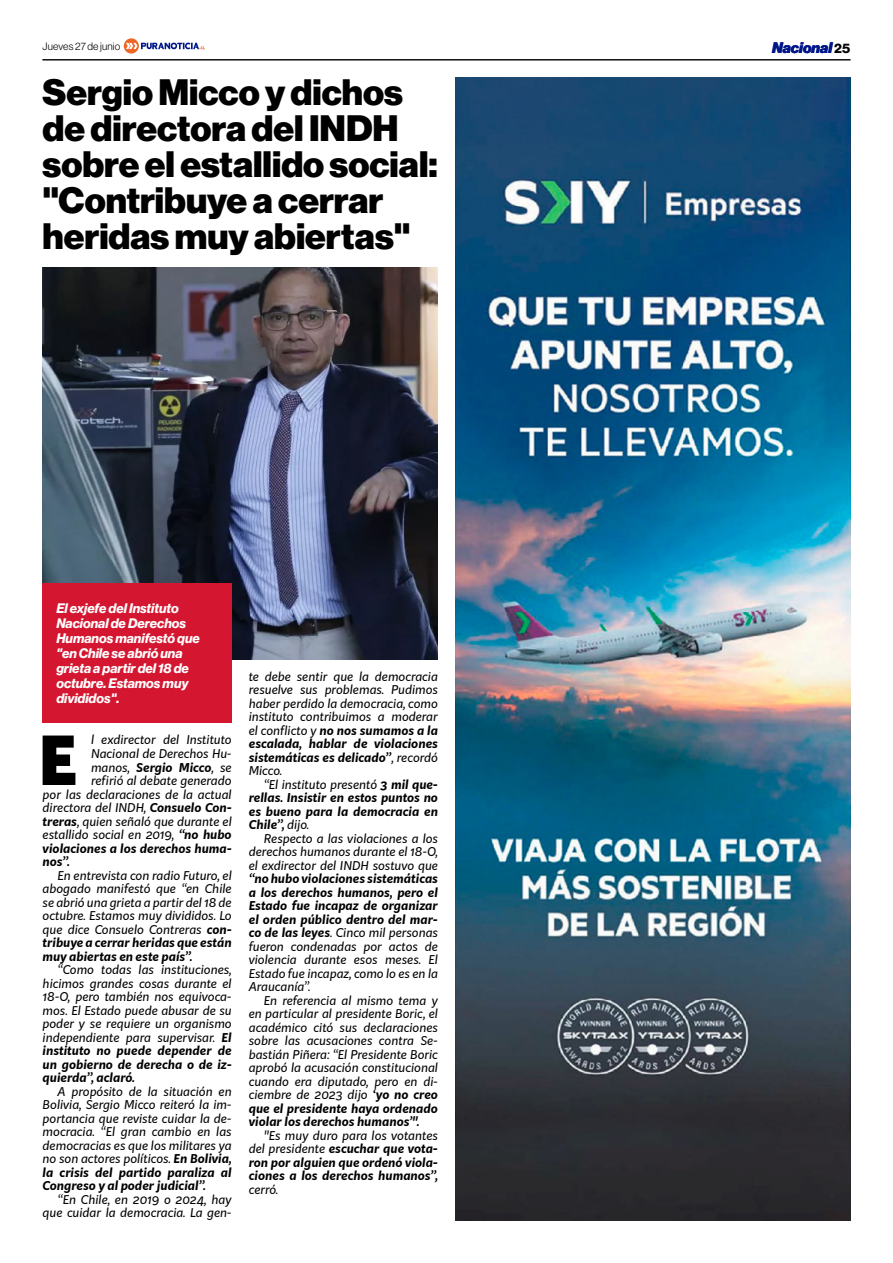
<style>
.page{position:relative;width:893px;height:1263px;background:#fff}
.page>*{position:absolute;margin:0;border:0;box-sizing:border-box;transform-origin:0 0}
.t1{font:900 66.3px "Kit Sans";color:#000}
.t2{font:36px/36px "N Haas Grotesk DS Pro 95 Blk";color:#000}
.t3{font:15px "N Haas Grotesk DS Pro 96 Blk It";color:#00178a}
.t4{font:13.5px/15px "N Haas Grotesk DS Pro 76 Bd It";color:#fff}
.t5{font:italic 12px/13.5px "Kit Sans";color:#000;text-align:justify}
.t6{font:italic 700 12px/13.5px "Kit Sans";color:#000;text-align:justify}
.t7{font:10.5px "N Haas Grotesk DS Pro 45 Lt";letter-spacing:.015em;color:#000}
.s1{font-family:"N Haas Grotesk DS Pro 75 Bd";font-size:13.5px;color:#000}
.s2{font-weight:400}
.s3{font-weight:700}
</style>
<div class="page">
<hr style="left:43px;top:59px;width:807px;height:1px;background:#000">
<svg style="left:124px;top:38px;width:81px;height:16px"></svg>
<img style="left:43px;top:267px;width:395px;height:392px">
<div style="left:43px;top:583px;width:189px;height:140px;background:#d41630"></div>
<img style="left:455px;top:78px;width:395px;height:1142px">
<p class="t7" style="left:43px;top:40px;width:79px">Jueves 27 de junio</p>
<p class="t3" style="left:772px;top:39px;width:80px">Nacional <span class="s1">25</span></p>
<h2 class="t2" style="left:42px;top:75px;width:397px">Sergio Micco y dichos de directora del INDH sobre el estallido social: "Contribuye a cerrar heridas muy abiertas"</h2>
<p class="t4" style="left:56px;top:601px;width:145px">El exjefe del Instituto<br>Nacional de Derechos<br>Humanos manifestó que "en Chile se abrió una grieta a partir del 18 de octubre. Estamos muy divididos".</p>
<h1 class="t1" style="left:39px;top:700px;width:40px">E</h1>
<p class="t5" style="left:91px;top:733px;width:142px">l exdirector del Instituto</p>
<p class="t5" style="left:91px;top:746px;width:142px">Nacional de Derechos Hu-</p>
<p class="t6" style="left:91px;top:759px;width:142px"><span class="s2">manos,</span> Sergio Micco<span class="s2">, se</span></p>
<p class="t5" style="left:91px;top:773px;width:142px">refirió al debate generado</p>
<p class="t5" style="left:43px;top:787px;width:191px">por las declaraciones de la actual</p>
<p class="t5" style="left:43px;top:800px;width:191px">directora del INDH, <span class="s3">Consuelo Con-</span></p>
<p class="t5" style="left:43px;top:814px;width:191px"><span class="s3">treras</span>, quien señaló que durante el</p>
<p class="t5" style="left:43px;top:827px;width:191px">estallido social en 2019, <span class="s3">“no hubo</span></p>
<p class="t6" style="left:43px;top:840px;width:191px">violaciones a los derechos huma-</p>
<p class="t6" style="left:43px;top:854px;width:29px">nos”.</p>
<p class="t5" style="left:43px;top:868px;width:191px;text-indent:15px">En entrevista con radio Futuro, el abogado manifestó que “en Chile se abrió una grieta a partir del 18 de octubre. Estamos muy divididos. Lo que dice Consuelo Contreras <span class="s3">con&shy;tribuye a cerrar heridas que están muy abiertas en este país”.</span></p>
<p class="t5" style="left:43px;top:962px;width:191px;text-indent:15px">“Como todas las instituciones, hicimos grandes cosas durante el 18-O, pero también nos equivoca&shy;mos. El Estado puede abusar de su poder y se requiere un organismo independiente para supervisar. <span class="s3">El instituto no puede depender de un gobierno de derecha o de iz&shy;quierda”, aclaró.</span></p>
<p class="t5" style="left:43px;top:1084px;width:191px;text-indent:15px">A propósito de la situación en Bolivia, Sergio Micco reiteró la im&shy;portancia que reviste cuidar la de&shy;mocracia. “El gran cambio en las democracias es que los militares ya no son actores políticos. <span class="s3">En Bolivia, la crisis del partido paraliza al Congreso y al poder judicial”.</span></p>
<p class="t5" style="left:43px;top:1192px;width:191px;text-align:right">“En Chile, en 2019 o 2024, hay que cuidar la democracia. La gen-</p>
<p class="t5" style="left:249px;top:669px;width:191px">te debe sentir que la democracia resuelve sus problemas. Pudimos haber perdido la democracia, como instituto contribuimos a moderar el conflicto y <span class="s3">no nos sumamos a la escalada, hablar de violaciones sistemáticas es delicado”</span>, recordó Micco.</p>
<p class="t6" style="left:249px;top:777px;width:191px;text-indent:15px"><span class="s2">“El instituto presentó</span> 3 mil que&shy;rellas. Insistir en estos puntos no es bueno para la democracia en Chile”, <span class="s2">dijo.</span></p>
<p class="t5" style="left:249px;top:831px;width:191px;text-indent:15px">Respecto a las violaciones a los derechos humanos durante el 18-O, el exdirector del INDH sostuvo que</p>
<p class="t6" style="left:249px;top:871px;width:191px">“no hubo violaciones sistemáticas a los derechos humanos, pero el Estado fue incapaz de organizar el orden público dentro del mar&shy;co de las leyes<span class="s2">. Cinco mil personas fueron condenadas por actos de violencia durante esos meses. El Estado fue incapaz, como lo es en la Araucanía”.</span></p>
<p class="t5" style="left:249px;top:993px;width:191px;text-indent:15px">En referencia al mismo tema y en particular al presidente Boric, el académico citó sus declaraciones sobre las acusaciones contra Se&shy;bastián Piñera: “El Presidente Boric aprobó la acusación constitucional cuando era diputado, pero en di&shy;ciembre de 2023 dijo <span class="s3">‘yo no creo que el presidente haya ordenado violar los derechos humanos’".</span></p>
<p class="t6" style="left:249px;top:1128px;width:191px;text-indent:15px"><span class="s2">"Es muy duro para los votantes del presidente</span> escuchar que vota&shy;ron por alguien que ordenó viola&shy;ciones a los derechos humanos”,</p>
<p class="t5" style="left:249px;top:1182px;width:31px">cerró.</p>
</div>
